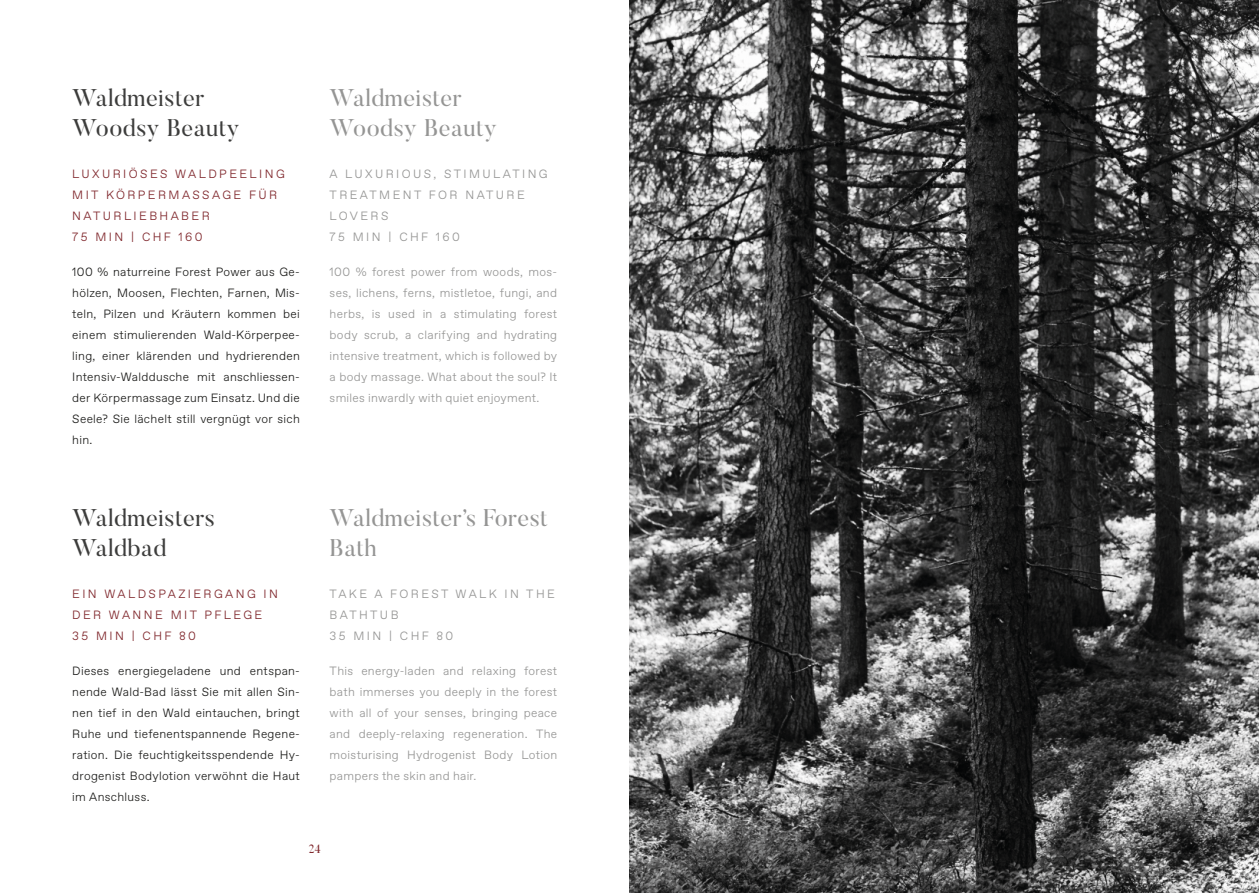
<style>
.page{position:relative;width:1259px;height:893px;background:#fff}
.page>*{position:absolute;margin:0;border:0;box-sizing:border-box;transform-origin:0 0}
.t1{font:24px/30px "Butler";letter-spacing:.02em;color:#959594}
.t2{font:24px/30px "Butler";letter-spacing:.02em;color:#3d3d3c}
.t3{font:300 12px/21px "ABC Favorit";letter-spacing:.025em;color:#1d1d1b;text-align:justify}
.t4{font:300 12px/21px "ABC Favorit";letter-spacing:.025em;color:#959594;text-align:justify}
.t5{font:300 12px/21px "ABC Favorit Unlicensed Trial";letter-spacing:.2em;color:#7f262b}
.t6{font:300 12px/21px "ABC Favorit Unlicensed Trial";letter-spacing:.2em;color:#959594}
.t7{font:12px "Butler";color:#7f262b}
</style>
<div class="page">
<img style="left:629px;top:0;width:630px;height:893px">
<p class="t2" style="left:72px;top:82px;width:169px">Waldmeister<br>Woodsy Beauty</p>
<p class="t5" style="left:72px;top:163px;width:214px">LUXURIÖSES WALDPEELING<br>MIT KÖRPERMASSAGE FÜR<br>NATURLIEBHABER</p>
<p class="t5" style="left:72px;top:226px;width:132px">75 MIN | CHF 160</p>
<p class="t3" style="left:72px;top:261px;width:229px">100 % naturreine Forest Power aus Ge&shy;hölzen, Moosen, Flechten, Farnen, Mis&shy;teln, Pilzen und Kräutern kommen bei einem stimulierenden Wald-Körperpee&shy;ling, einer klärenden und hydrierenden Intensiv-Walddusche mit anschliessen&shy;der Körpermassage zum Einsatz. Und die Seele? Sie lächelt still vergnügt vor sich hin.</p>
<p class="t1" style="left:330px;top:82px;width:169px">Waldmeister<br>Woodsy Beauty</p>
<p class="t6" style="left:330px;top:163px;width:219px">A LUXURIOUS, STIMULATING<br>TREATMENT FOR NATURE<br>LOVERS</p>
<p class="t6" style="left:330px;top:226px;width:132px">75 MIN | CHF 160</p>
<p class="t4" style="left:330px;top:261px;width:229px">100 % forest power from woods, mos&shy;ses, lichens, ferns, mistletoe, fungi, and herbs, is used in a stimulating forest body scrub, a clarifying and hydrating intensive treatment, which is followed by a body massage. What about the soul? It smiles inwardly with quiet enjoyment.</p>
<p class="t2" style="left:72px;top:502px;width:144px">Waldmeisters<br>Waldbad</p>
<p class="t1" style="left:330px;top:502px;width:220px">Waldmeister’s Forest<br>Bath</p>
<p class="t5" style="left:72px;top:583px;width:207px">EIN WALDSPAZIERGANG IN<br>DER WANNE MIT PFLEGE<br>35 MIN | CHF 80</p>
<p class="t6" style="left:330px;top:583px;width:227px">TAKE A FOREST WALK IN THE<br>BATHTUB<br>35 MIN | CHF 80</p>
<p class="t3" style="left:72px;top:660px;width:229px">Dieses energiegeladene und entspan&shy;nende Wald-Bad lässt Sie mit allen Sin&shy;nen tief in den Wald eintauchen, bringt Ruhe und tiefenentspannende Regene&shy;ration. Die feuchtigkeitsspendende Hy&shy;drogenist Bodylotion verwöhnt die Haut im Anschluss.</p>
<p class="t4" style="left:330px;top:660px;width:229px">This energy-laden and relaxing forest bath immerses you deeply in the forest with all of your senses, bringing peace and deeply-relaxing regeneration. The moisturising Hydrogenist Body Lotion pampers the skin and hair.</p>
<p class="t7" style="left:309px;top:842px;width:14px">24</p>
</div>
